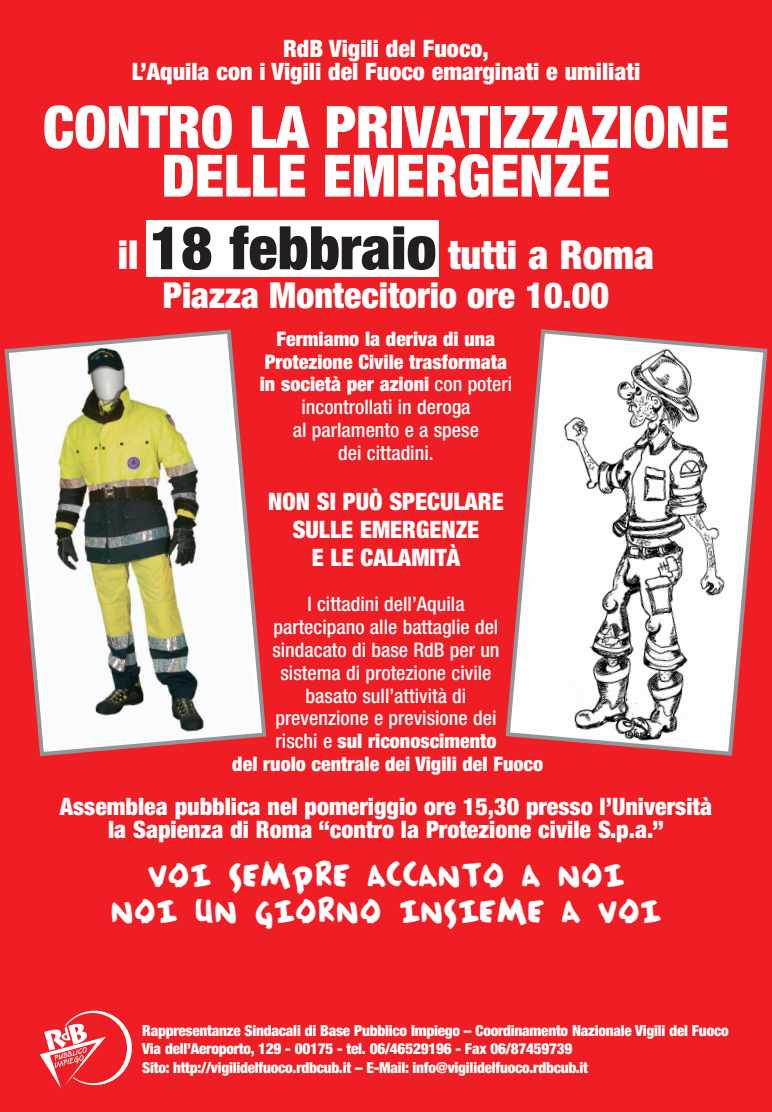
<style>
.page{position:relative;width:772px;height:1112px;background:#fff}
.page>*{position:absolute;margin:0;border:0;box-sizing:border-box;transform-origin:0 0}
.t1{font:900 condensed 58.44px/48.7px "Helvetica Neue";letter-spacing:-.005em;color:#fff;text-align:center}
.t2{font:900 condensed 40px "Helvetica Neue";color:#fff}
.t3{font:900 condensed 35.8px "Helvetica Neue";color:#fff}
.t4{font:35.24px/35.2px "House Paint";color:#fff;text-align:center}
.t5{font:900 condensed 24px/27.6px "Helvetica Neue";color:#fff;text-align:center}
.t6{font:500 condensed 20px/22.8px "Helvetica Neue";color:#fff;text-align:center}
.t7{font:900 condensed 20px/22.8px "Helvetica Neue";color:#fff;text-align:center}
.t8{font:900 condensed 15.2px/18.2px "Helvetica Neue";letter-spacing:-.015em;color:#fff}
.s1{font-size:60px;color:#231f20}
.s2{font-weight:500}
.s3{font-weight:900}
</style>
<div class="page">
<div style="left:0;top:0;width:771px;height:1111px;background:#ee1e24"></div>
<div style="left:146px;top:221px;width:293px;height:56px;background:#fff"></div>
<svg style="left:40px;top:1010px;width:92px;height:78px"></svg>
<svg style="left:4px;top:329px;width:263px;height:428px"></svg>
<svg style="left:505px;top:329px;width:263px;height:427px"></svg>
<h3 class="t5" style="left:132px;top:39px;width:509px;line-height:23.2px">RdB Vigili del Fuoco,<br>L’Aquila con i Vigili del Fuoco emarginati e umiliati</h3>
<h1 class="t1" style="left:43px;top:109px;width:687px">CONTRO LA PRIVATIZZAZIONE<br>DELLE EMERGENZE</h1>
<h2 class="t2" style="left:118px;top:241px;width:537px">il <span class="s1">18 febbraio</span> tutti a Roma</h2>
<h3 class="t3" style="left:163px;top:283px;width:447px">Piazza Montecitorio ore 10.00</h3>
<h3 class="t7" style="left:259px;top:329px;width:254px">Fermiamo la deriva di una<br>Protezione Civile trasformata in società per azioni <span class="s2">con poteri incontrollati in deroga<br>al parlamento e a spese<br>dei cittadini.</span></h3>
<h3 class="t5" style="left:268px;top:490px;width:237px">NON SI PUÒ SPECULARE<br>SULLE EMERGENZE<br>E LE CALAMITÀ</h3>
<h3 class="t6" style="left:232px;top:595px;width:312px">I cittadini dell’Aquila<br>partecipano alle battaglie del<br>sindacato di base RdB per un<br>sistema di protezione civile<br>basato sull’attività di<br>prevenzione e previsione dei<br>rischi e <span class="s3">sul riconoscimento<br>del ruolo centrale dei Vigili del Fuoco</span></h3>
<h3 class="t5" style="left:60px;top:797px;width:653px;line-height:23.2px">Assemblea pubblica nel pomeriggio ore 15,30 presso l’Università la Sapienza di Roma “contro la Protezione civile S.p.a.”</h3>
<h3 class="t4" style="left:110px;top:860px;width:552px">VOI SEMPRE ACCANTO A NOI<br>NOI UN GIORNO INSIEME A VOI</h3>
<p class="t8" style="left:142px;top:1023px;width:587px">Rappresentanze Sindacali di Base Pubblico Impiego – Coordinamento Nazionale Vigili del Fuoco<br>Via dell’Aeroporto, 129 - 00175 - tel. 06/46529196 - Fax 06/87459739<br>Sito: http://vigilidelfuoco.rdbcub.it – E-Mail: info@vigilidelfuoco.rdbcub.it</p>
</div>
